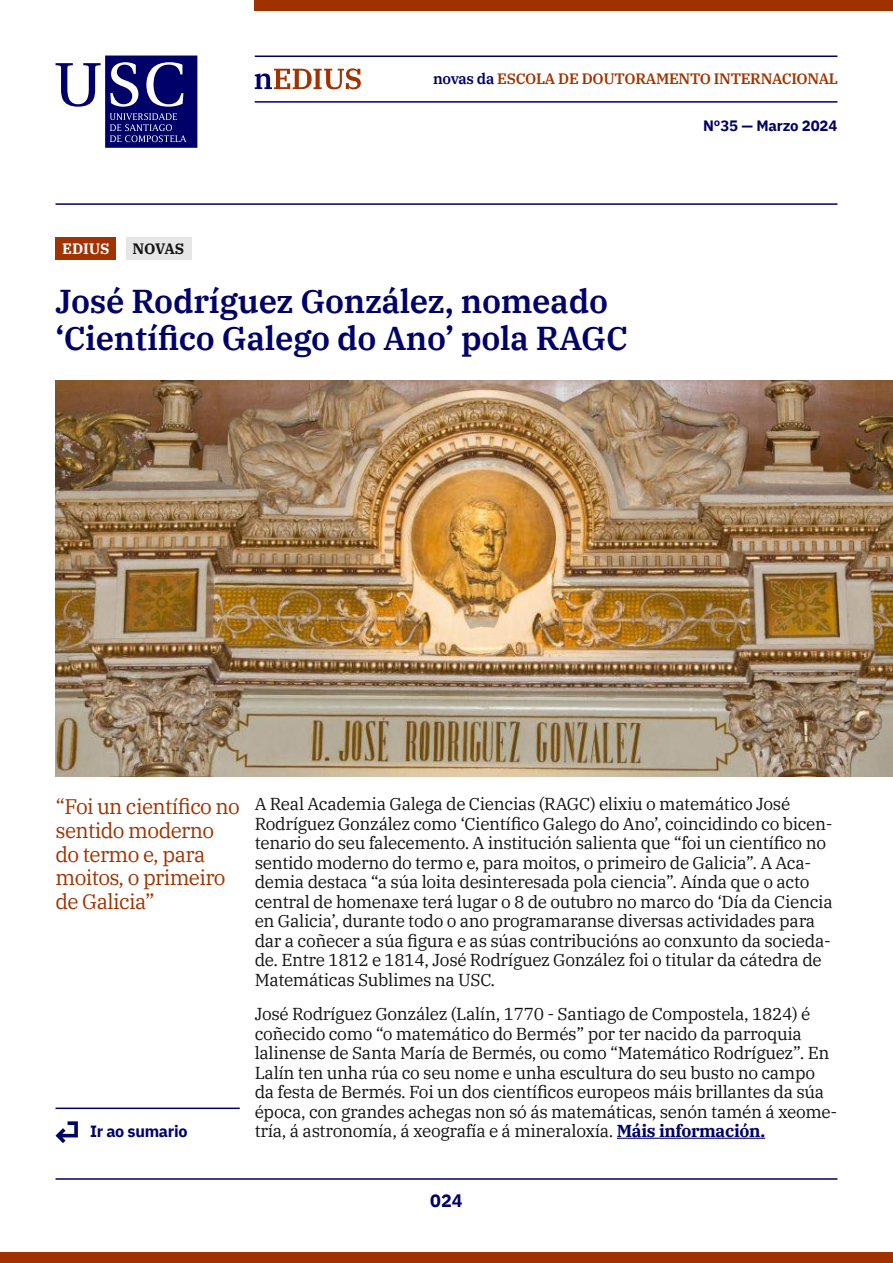
<style>
.page{position:relative;width:893px;height:1263px;background:#fff}
.page>*{position:absolute;margin:0;border:0;box-sizing:border-box;transform-origin:0 0}
.t1{font:600 33px/37.5px "IBM Plex Serif";letter-spacing:-.01em;color:#000069}
.t2{font:21px/23.7px "IBM Plex Serif";letter-spacing:-.03em;color:#a13300}
.t3{font:700 18px "IBM Plex Sans";color:#000069}
.t4{font:17.25px/19.5px "IBM Plex Serif";letter-spacing:-.02em;color:#121212}
.t5{font:700 16.2px "IBM Plex Sans";letter-spacing:-.02em;color:#000069}
.t6{font:600 15px "IBM Plex Serif";letter-spacing:-.02em;color:#a13300}
.t7{font:700 15px "IBM Plex Sans";letter-spacing:-.01em;color:#000069}
.t8{font:700 15px "IBM Plex Serif";letter-spacing:-.01em;color:#fff}
.t9{font:700 15px "IBM Plex Serif";letter-spacing:-.025em;color:#121212}
.s1{color:#000069}
.s2{font-weight:700;color:#000069}
</style>
<div class="page">
<svg style="left:56px;top:56px;width:141px;height:92px"></svg>
<hr style="left:255px;top:56px;width:582px;height:1px;background:#000069">
<hr style="left:255px;top:101px;width:582px;height:2px;background:#000069">
<div style="left:255px;top:0;width:638px;height:10px;background:#a03200"></div>
<div style="left:0;top:1252px;width:893px;height:11px;background:#a03200"></div>
<hr style="left:56px;top:1178px;width:781px;height:2px;background:#000069">
<hr style="left:56px;top:203px;width:781px;height:2px;background:#000069">
<hr style="left:56px;top:1107px;width:184px;height:2px;background:#000069">
<svg style="left:56px;top:1121px;width:22px;height:22px"></svg>
<svg style="left:255px;top:68px;width:106px;height:21px"></svg>
<img style="left:56px;top:381px;width:837px;height:396px">
<div style="left:56px;top:237px;width:60px;height:22px;background:#a13300"></div>
<div style="left:126px;top:237px;width:65px;height:22px;background:#e6e6e6"></div>
<hr style="left:617px;top:1138px;width:148px;height:1px;background:#000069">
<p class="t8" style="left:62px;top:237px;width:49px">EDIUS</p>
<p class="t9" style="left:133px;top:236px;width:53px">NOVAS</p>
<p class="t6" style="left:433px;top:67px;width:407px"><span class="s1">novas da</span> ESCOLA DE DOUTORAMENTO INTERNACIONAL</p>
<p class="t7" style="left:703px;top:114px;width:136px">Nº35 — Marzo 2024</p>
<h1 class="t1" style="left:56px;top:280px;width:574px">José Rodríguez González, nomeado ‘Científico Galego do Ano’ pola RAGC</h1>
<p class="t2" style="left:56px;top:793px;width:186px">“Foi un científico no sentido moderno do termo e, para moitos, o primeiro de Galicia”</p>
<p class="t5" style="left:90px;top:1118px;width:99px">Ir ao sumario</p>
<p class="t4" style="left:255px;top:793px;width:579px">A Real Academia Galega de Ciencias (RAGC) elixiu o matemático José Rodríguez González como ‘Científico Galego do Ano’, coincidindo co bicen&shy;tenario do seu falecemento. A institución salienta que “foi un científico no sentido moderno do termo e, para moitos, o primeiro de Galicia”. A Aca&shy;demia destaca “a súa loita desinteresada pola ciencia”. Aínda que o acto central de homenaxe terá lugar o 8 de outubro no marco do ‘Día da Ciencia en Galicia’, durante todo o ano programaranse diversas actividades para dar a coñecer a súa figura e as súas contribucións ao conxunto da socieda&shy;de. Entre 1812 e 1814, José Rodríguez González foi o titular da cátedra de Matemáticas Sublimes na USC.</p>
<p class="t4" style="left:255px;top:1003px;width:584px">José Rodríguez González (Lalín, 1770 - Santiago de Compostela, 1824) é coñecido como “o matemático do Bermés” por ter nacido da parroquia lalinense de Santa María de Bermés, ou como “Matemático Rodríguez”. En Lalín ten unha rúa co seu nome e unha escultura do seu busto no campo da festa de Bermés. Foi un dos científicos europeos máis brillantes da súa época, con grandes achegas non só ás matemáticas, senón tamén á xeome&shy;tría, á astronomía, á xeografía e á mineraloxía. <span class="s2">Máis información.</span></p>
<p class="t3" style="left:430px;top:1186px;width:34px">024</p>
</div>
